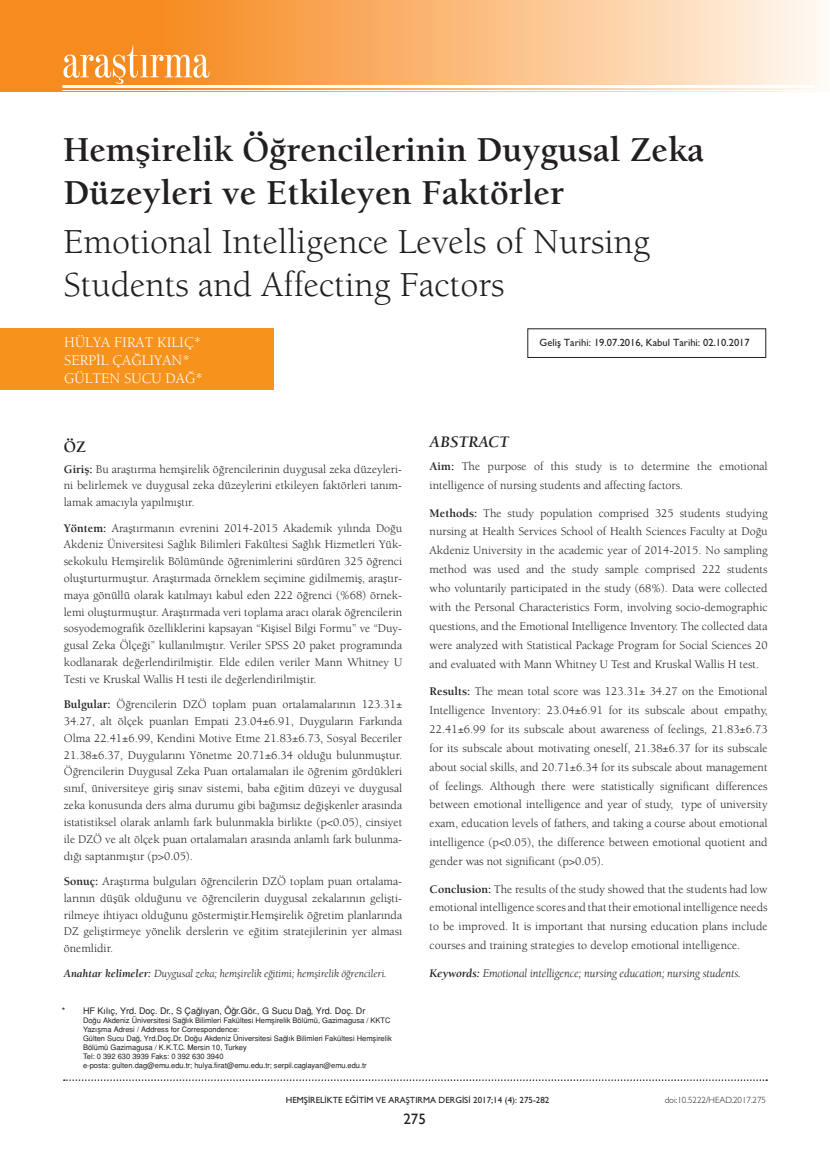
<style>
.page{position:relative;width:830px;height:1149px;background:#fff}
.page>*{position:absolute;margin:0;border:0;box-sizing:border-box;transform-origin:0 0}
.t1{font:36px/43.2px "Berkeley Bold Tr";color:#231f20}
.t2{font:36px/43.2px "Berkeley Book Tr";color:#231f20}
.t3{font:16.5px "Berkeley Bold Italic Tr";color:#231f20}
.t4{font:16.5px "Berkeley Bold Tr";color:#231f20}
.t5{font:15px/18px "Berkeley Book Tr";color:#fff}
.t6{font:15px "Gill Sans";color:#231f20}
.t7{font:12px/16.8px "Berkeley Book Tr";color:#231f20;text-align:justify}
.t8{font:12px "Berkeley Book Italic Tr";letter-spacing:-.01em;color:#231f20}
.t9{font:11.25px "Berkeley Book Italic Tr";letter-spacing:-.01em;color:#231f20}
.t10{font:10.5px "Gill Sans Normal Tr";color:#231f20}
.t11{font:9px "Helvetica Normal Tr";color:#231f20}
.t12{font:9px "Gill Sans Normal Tr";color:#231f20}
.t13{font:9px "Gill Sans Light Tr";color:#231f20}
.t14{font:7.5px/9px "Helvetica Normal Tr";color:#231f20}
.s1{font-family:"Berkeley Bold Tr"}
.s2{font-family:"Berkeley Bold Italic Tr"}
</style>
<div class="page">
<svg style="left:0;top:0;width:821px;height:91px"></svg>
<hr style="left:62px;top:85px;width:752px;height:3px;background:#fff">
<hr style="left:62px;top:90px;width:752px;height:1px;background:#fff">
<svg style="left:64px;top:1079px;width:702px;height:1px"></svg>
<svg style="left:63px;top:45px;width:146px;height:39px"></svg>
<div style="left:0;top:328px;width:273px;height:61px;background:#f7931d"></div>
<div style="left:527px;top:328px;width:238px;height:30px;border:1px solid #231f20"></div>
<h1 class="t1" style="left:63px;top:127px;width:642px">Hemşirelik Öğrencilerinin Duygusal Zeka<br>Düzeyleri ve Etkileyen Faktörler</h1>
<h1 class="t2" style="left:63px;top:219px;width:587px">Emotional Intelligence Levels of Nursing<br>Students and Affecting Factors</h1>
<p class="t5" style="left:64px;top:333px;width:140px">HÜLYA FIRAT KILIÇ*<br>SERPİL ÇAĞLIYAN*<br>GÜLTEN SUCU DAĞ*</p>
<p class="t10" style="left:539px;top:336px;width:211px">Geliş Tarihi: 19.07.2016, Kabul Tarihi: 02.10.2017</p>
<h2 class="t4" style="left:64px;top:436px;width:24px">ÖZ</h2>
<p class="t7" style="left:64px;top:460px;width:340px"><span class="s1">Giriş:</span> Bu araştırma hemşirelik öğrencilerinin duygusal zeka düzeyleri&shy;ni belirlemek ve duygusal zeka düzeylerini etkileyen faktörleri tanım&shy;lamak amacıyla yapılmıştır.</p>
<p class="t7" style="left:64px;top:519px;width:340px"><span class="s1">Yöntem:</span> Araştırmanın evrenini 2014-2015 Akademik yılında Doğu Akdeniz Üniversitesi Sağlık Bilimleri Fakültesi Sağlık Hizmetleri Yük&shy;sekokulu Hemşirelik Bölümünde öğrenimlerini sürdüren 325 öğrenci oluşturturmuştur. Araştırmada örneklem seçimine gidilmemiş, araştır&shy;maya gönüllü olarak katılmayı kabul eden 222 öğrenci (%68) örnek&shy;lemi oluşturmuştur. Araştırmada veri toplama aracı olarak öğrencilerin sosyodemografik özelliklerini kapsayan “Kişisel Bilgi Formu” ve “Duy&shy;gusal Zeka Ölçeği” kullanılmıştır. Veriler SPSS 20 paket programında kodlanarak değerlendirilmiştir. Elde edilen veriler Mann Whitney U Testi ve Kruskal Wallis H testi ile değerlendirilmiştir.</p>
<p class="t7" style="left:64px;top:695px;width:340px"><span class="s1">Bulgular:</span> Öğrencilerin DZÖ toplam puan ortalamalarının 123.31± 34.27, alt ölçek puanları Empati 23.04±6.91, Duyguların Farkında Olma 22.41±6.99, Kendini Motive Etme 21.83±6.73, Sosyal Beceriler 21.38±6.37, Duygularını Yönetme 20.71±6.34 olduğu bulunmuştur.<br>Öğrencilerin Duygusal Zeka Puan ortalamaları ile öğrenim gördükleri sınıf, üniversiteye giriş sınav sistemi, baba eğitim düzeyi ve duygusal zeka konusunda ders alma durumu gibi bağımsız değişkenler arasında istatistiksel olarak anlamlı fark bulunmakla birlikte (p&lt;0.05), cinsiyet ile DZÖ ve alt ölçek puan ortalamaları arasında anlamlı fark bulunma&shy;dığı saptanmıştır (p&gt;0.05).</p>
<p class="t7" style="left:64px;top:872px;width:340px"><span class="s1">Sonuç:</span> Araştırma bulguları öğrencilerin DZÖ toplam puan ortalama&shy;larının düşük olduğunu ve öğrencilerin duygusal zekalarının gelişti&shy;rilmeye ihtiyacı olduğunu göstermiştir.Hemşirelik öğretim planlarında DZ geliştirmeye yönelik derslerin ve eğitim stratejilerinin yer alması önemlidir.</p>
<p class="t9" style="left:64px;top:965px;width:324px"><span class="s2">Anahtar kelimeler:</span> Duygusal zeka; hemşirelik eğitimi; hemşirelik öğrencileri.</p>
<p class="t11" style="left:62px;top:1005px;width:305px">* HF Kılıç, Yrd. Doç. Dr., S Çağlıyan, Öğr.Gör., G Sucu Dağ, Yrd. Doç. Dr</p>
<p class="t14" style="left:83px;top:1015px;width:310px">Doğu Akdeniz Üniversitesi Sağlık Bilimleri Fakültesi Hemşirelik Bölümü, Gazimagusa / KKTC Yazışma Adresi / Address for Correspondence:<br>Gülten Sucu Dağ, Yrd.Doç.Dr. Doğu Akdeniz Üniversitesi Sağlık Bilimleri Fakültesi Hemşirelik Bölümü Gazimagusa / K.K.T.C. Mersin 10, Turkey<br>Tel: 0 392 630 3939 Faks: 0 392 630 3940<br>e-posta: gulten.dag@emu.edu.tr; hulya.firat@emu.edu.tr; serpil.caglayan@emu.edu.tr</p>
<h2 class="t3" style="left:429px;top:432px;width:81px">ABSTRACT</h2>
<p class="t7" style="left:429px;top:456px;width:339px;line-height:18.9px"><span class="s1">Aim:</span> The purpose of this study is to determine the emotional intelligence of nursing students and affecting factors.</p>
<p class="t7" style="left:429px;top:503px;width:339px;line-height:18.9px"><span class="s1">Methods:</span> The study population comprised 325 students studying nursing at Health Services School of Health Sciences Faculty at Doğu Akdeniz University in the academic year of 2014-2015. No sampling method was used and the study sample comprised 222 students who voluntarily participated in the study (68%). Data were collected with the Personal Characteristics Form, involving socio-demographic questions, and the Emotional Intelligence Inventory. The collected data were analyzed with Statistical Package Program for Social Sciences 20 and evaluated with Mann Whitney U Test and Kruskal Wallis H test.</p>
<p class="t7" style="left:429px;top:681px;width:339px;line-height:18.9px"><span class="s1">Results:</span> The mean total score was 123.31± 34.27 on the Emotional Intelligence Inventory: 23.04±6.91 for its subscale about empathy, 22.41±6.99 for its subscale about awareness of feelings, 21.83±6.73 for its subscale about motivating oneself, 21.38±6.37 for its subscale about social skills, and 20.71±6.34 for its subscale about management of feelings. Although there were statistically significant differences between emotional intelligence and year of study, type of university exam, education levels of fathers, and taking a course about emotional intelligence (p&lt;0.05), the difference between emotional quotient and gender was not significant (p&gt;0.05).</p>
<p class="t7" style="left:429px;top:878px;width:339px;line-height:18.9px"><span class="s1">Conclusion:</span> The results of the study showed that the students had low emotional intelligence scores and that their emotional intelligence needs to be improved. It is important that nursing education plans include courses and training strategies to develop emotional intelligence.</p>
<p class="t8" style="left:429px;top:965px;width:313px"><span class="s2">Keywords:</span> Emotional intelligence; nursing education; nursing students.</p>
<p class="t12" style="left:286px;top:1094px;width:265px">HEMŞİRELİKTE EĞİTİM VE ARAŞTIRMA DERGİSİ 2017;14 (4): 275-282</p>
<p class="t13" style="left:664px;top:1094px;width:103px">doi:10.5222/HEAD.2017.275</p>
<p class="t6" style="left:403px;top:1109px;width:24px">275</p>
</div>
